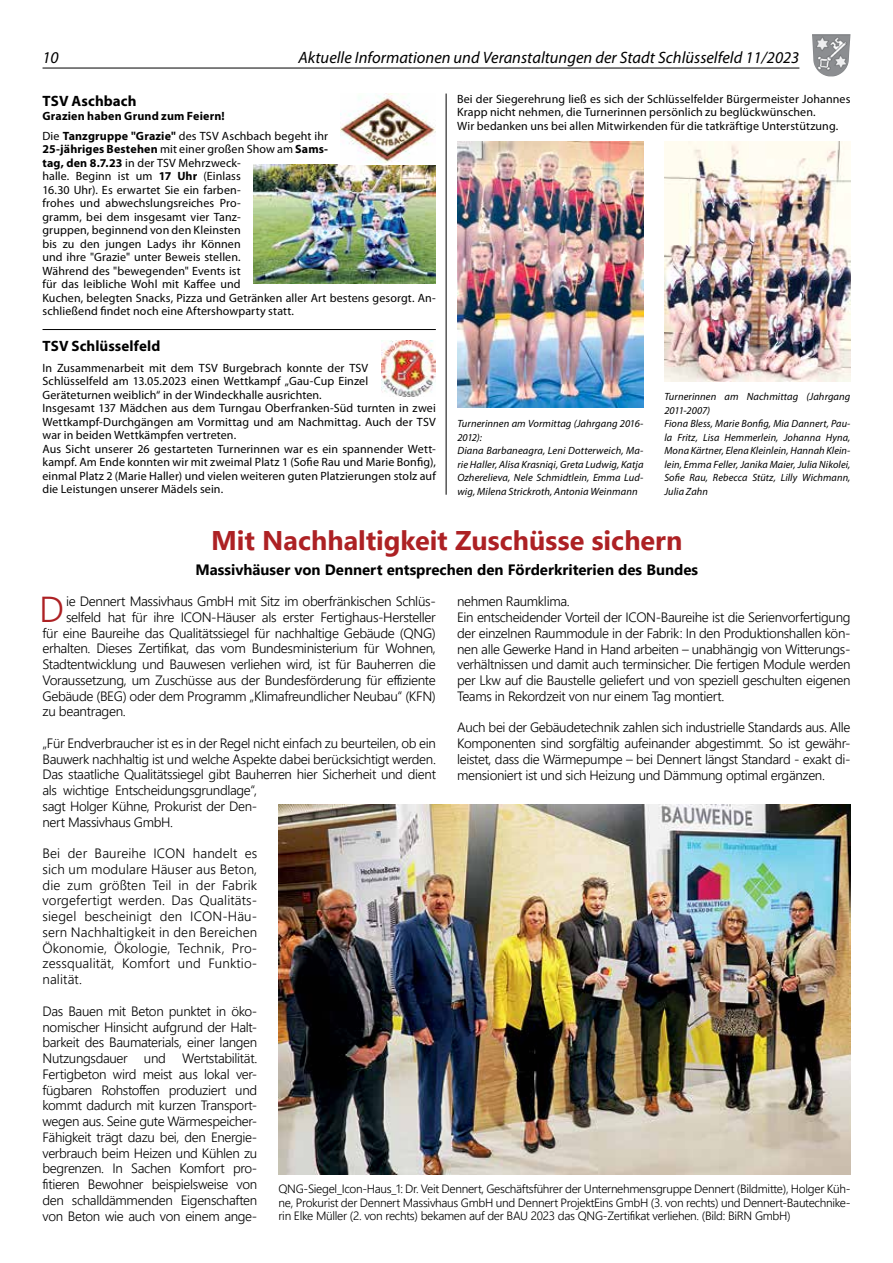
<style>
.page{position:relative;width:893px;height:1263px;background:#fff}
.page>*{position:absolute;margin:0;border:0;box-sizing:border-box;transform-origin:0 0}
.t1{font:300 36px "Segoe UI";color:#ad2124}
.t2{font:700 27px "Segoe UI";color:#ad2124}
.t3{font:italic 16.5px "Myriad Pro";color:#000}
.t4{font:700 15px "Segoe UI";color:#000}
.t5{font:700 15px "Myriad Pro";letter-spacing:.005em;color:#000}
.t6{font:300 13.5px/15.8px "Segoe UI";letter-spacing:-.025em;color:#000;text-align:justify}
.t7{font:12px/13.5px "Myriad Pro";letter-spacing:.01em;color:#000}
.t8{font:300 12px/13.5px "Segoe UI";letter-spacing:-.025em;color:#000;text-align:justify}
.t9{font:700 12px/20.2px "Myriad Pro";letter-spacing:.015em;color:#000}
.t10{font:italic 10.5px/13.5px "Myriad Pro";letter-spacing:.01em;color:#000}
.s1{font-weight:400}
.s2{font-weight:700}
</style>
<div class="page">
<hr style="left:446px;top:94px;width:1px;height:401px;background:#000">
<hr style="left:43px;top:329px;width:393px;height:1px;background:#000">
<img style="left:254px;top:165px;width:182px;height:119px">
<img style="left:341px;top:94px;width:95px;height:69px">
<img style="left:381px;top:340px;width:55px;height:56px">
<img style="left:664px;top:142px;width:186px;height:239px">
<img style="left:457px;top:142px;width:186px;height:265px">
<img style="left:279px;top:805px;width:571px;height:369px">
<hr style="left:43px;top:68px;width:756px;height:1px;background:#000">
<svg style="left:812px;top:34px;width:1px;height:16px"></svg>
<p class="t3" style="left:43px;top:48px;width:18px">10</p>
<p class="t3" style="left:299px;top:48px;width:502px">Aktuelle Informationen und Veranstaltungen der Stadt Schlüsselfeld 11/2023</p>
<p class="t5" style="left:43px;top:91px;width:95px">TSV Aschbach</p>
<p class="t9" style="left:43px;top:105px;width:287px">Grazien haben Grund zum Feiern!<br><span class="s1">Die</span> Tanzgruppe "Grazie" <span class="s1">des TSV Aschbach begeht ihr</span></p>
<p class="t7" style="left:43px;top:142px;width:395px"><span class="s2">25-jähriges Bestehen</span> mit einer großen Show am <span class="s2">Sams-<br>tag, den 8.7.23</span> in der TSV Mehrzweck-<br>halle. Beginn ist um <span class="s2">17 Uhr</span> (Einlass<br>16.30 Uhr). Es erwartet Sie ein farben-<br>frohes und abwechslungsreiches Pro-<br>gramm, bei dem insgesamt vier Tanz-<br>gruppen, beginnend von den Kleinsten<br>bis zu den jungen Ladys ihr Können<br>und ihre "Grazie" unter Beweis stellen.<br>Während des "bewegenden" Events ist<br>für das leibliche Wohl mit Kaffee und<br>Kuchen, belegten Snacks, Pizza und Getränken aller Art bestens gesorgt. An&shy;schließend findet noch eine Aftershowparty statt.</p>
<p class="t5" style="left:43px;top:336px;width:119px">TSV Schlüsselfeld</p>
<p class="t7" style="left:43px;top:361px;width:395px">In Zusammenarbeit mit dem TSV Burgebrach konnte der TSV Schlüsselfeld am 13.05.2023 einen Wettkampf „Gau-Cup Einzel Geräteturnen weiblich“ in der Windeckhalle ausrichten.<br>Insgesamt 137 Mädchen aus dem Turngau Oberfranken-Süd turnten in zwei Wettkampf-Durchgängen am Vormittag und am Nachmittag. Auch der TSV war in beiden Wettkämpfen vertreten.<br>Aus Sicht unserer 26 gestarteten Turnerinnen war es ein spannender Wett&shy;kampf. Am Ende konnten wir mit zweimal Platz 1 (Sofie Rau und Marie Bonfig), einmal Platz 2 (Marie Haller) und vielen weiteren guten Platzierungen stolz auf die Leistungen unserer Mädels sein.</p>
<p class="t7" style="left:457px;top:92px;width:395px">Bei der Siegerehrung ließ es sich der Schlüsselfelder Bürgermeister Johannes<br>Krapp nicht nehmen, die Turnerinnen persönlich zu beglückwünschen.<br>Wir bedanken uns bei allen Mitwirkenden für die tatkräftige Unterstützung.</p>
<p class="t10" style="left:457px;top:417px;width:188px">Turnerinnen am Vormittag (Jahrgang 2016- 2012):<br>Diana Barbaneagra, Leni Dotterweich, Ma&shy;rie Haller, Alisa Krasniqi, Greta Ludwig, Katja Ozherelieva, Nele Schmidtlein, Emma Lud&shy;wig, Milena Strickroth, Antonia Weinmann</p>
<p class="t10" style="left:664px;top:390px;width:188px">Turnerinnen am Nachmittag (Jahrgang 2011-2007)<br>Fiona Bless, Marie Bonfig, Mia Dannert, Pau&shy;la Fritz, Lisa Hemmerlein, Johanna Hyna, Mona Kärtner, Elena Kleinlein, Hannah Klein&shy;lein, Emma Feller, Janika Maier, Julia Nikolei, Sofie Rau, Rebecca Stütz, Lilly Wichmann, Julia Zahn</p>
<h2 class="t2" style="left:211px;top:515px;width:473px">Mit Nachhaltigkeit Zuschüsse sichern</h2>
<p class="t4" style="left:195px;top:556px;width:504px">Massivhäuser von Dennert entsprechen den Förderkriterien des Bundes</p>
<h1 class="t1" style="left:39px;top:580px;width:27px">D</h1>
<p class="t6" style="left:66px;top:593px;width:371px">ie Dennert Massivhaus GmbH mit Sitz im oberfränkischen Schlüs-</p>
<p class="t6" style="left:457px;top:593px;width:395px;text-align:left">nehmen Raumklima.<br>Ein entscheidender Vorteil der ICON-Baureihe ist die Serienvorfertigung der einzelnen Raummodule in der Fabrik: In den Produktionshallen kön&shy;nen alle Gewerke Hand in Hand arbeiten – unabhängig von Witterungs&shy;verhältnissen und damit auch terminsicher. Die fertigen Module werden per Lkw auf die Baustelle geliefert und von speziell geschulten eigenen Teams in Rekordzeit von nur einem Tag montiert.</p>
<p class="t6" style="left:457px;top:719px;width:395px">Auch bei der Gebäudetechnik zahlen sich industrielle Standards aus. Alle Komponenten sind sorgfältig aufeinander abgestimmt. So ist gewähr&shy;leistet, dass die Wärmepumpe – bei Dennert längst Standard - exakt di&shy;mensioniert ist und sich Heizung und Dämmung optimal ergänzen.</p>
<p class="t6" style="left:66px;top:609px;width:371px">selfeld hat für ihre ICON-Häuser als erster Fertighaus-Hersteller</p>
<p class="t6" style="left:43px;top:625px;width:395px">für eine Baureihe das Qualitätssiegel für nachhaltige Gebäude (QNG)</p>
<p class="t6" style="left:43px;top:640px;width:395px">erhalten. Dieses Zertifikat, das vom Bundesministerium für Wohnen,</p>
<p class="t6" style="left:43px;top:656px;width:395px">Stadtentwicklung und Bauwesen verliehen wird, ist für Bauherren die</p>
<p class="t6" style="left:43px;top:672px;width:395px">Voraussetzung, um Zuschüsse aus der Bundesförderung für effiziente</p>
<p class="t6" style="left:43px;top:688px;width:395px">Gebäude (BEG) oder dem Programm „Klimafreundlicher Neubau“ (KFN)</p>
<p class="t6" style="left:43px;top:703px;width:85px">zu beantragen.</p>
<p class="t6" style="left:43px;top:735px;width:395px;text-align:left">„Für Endverbraucher ist es in der Regel nicht einfach zu beurteilen, ob ein Bauwerk nachhaltig ist und welche Aspekte dabei berücksichtigt werden.<br>Das staatliche Qualitätssiegel gibt Bauherren hier Sicherheit und dient als wichtige Entscheidungsgrundlage“,<br>sagt Holger Kühne, Prokurist der Den-<br>nert Massivhaus GmbH.</p>
<p class="t6" style="left:43px;top:845px;width:216px">Bei der Baureihe ICON handelt es sich um modulare Häuser aus Beton, die zum größten Teil in der Fabrik vorgefertigt werden. Das Qualitäts&shy;siegel bescheinigt den ICON-Häu&shy;sern Nachhaltigkeit in den Bereichen Ökonomie, Ökologie, Technik, Pro&shy;zessqualität, Komfort und Funktio&shy;nalität.</p>
<p class="t6" style="left:43px;top:1003px;width:216px">Das Bauen mit Beton punktet in öko&shy;nomischer Hinsicht aufgrund der Halt&shy;barkeit des Baumaterials, einer langen Nutzungsdauer und Wertstabilität.<br>Fertigbeton wird meist aus lokal ver&shy;fügbaren Rohstoffen produziert und kommt dadurch mit kurzen Transport&shy;wegen aus. Seine gute Wärmespeicher-Fähigkeit trägt dazu bei, den Energie&shy;verbrauch beim Heizen und Kühlen zu begrenzen. In Sachen Komfort pro&shy;fitieren Bewohner beispielsweise von den schalldämmenden Eigenschaften von Beton wie auch von einem ange-</p>
<p class="t8" style="left:279px;top:1182px;width:573px">QNG-Siegel_Icon-Haus_1: Dr. Veit Dennert, Geschäftsführer der Unternehmensgruppe Dennert (Bildmitte), Holger Küh&shy;ne, Prokurist der Dennert Massivhaus GmbH und Dennert ProjektEins GmbH (3. von rechts) und Dennert-Bautechnike&shy;rin Elke Müller (2. von rechts) bekamen auf der BAU 2023 das QNG-Zertifikat verliehen. (Bild: BiRN GmbH)</p>
</div>
